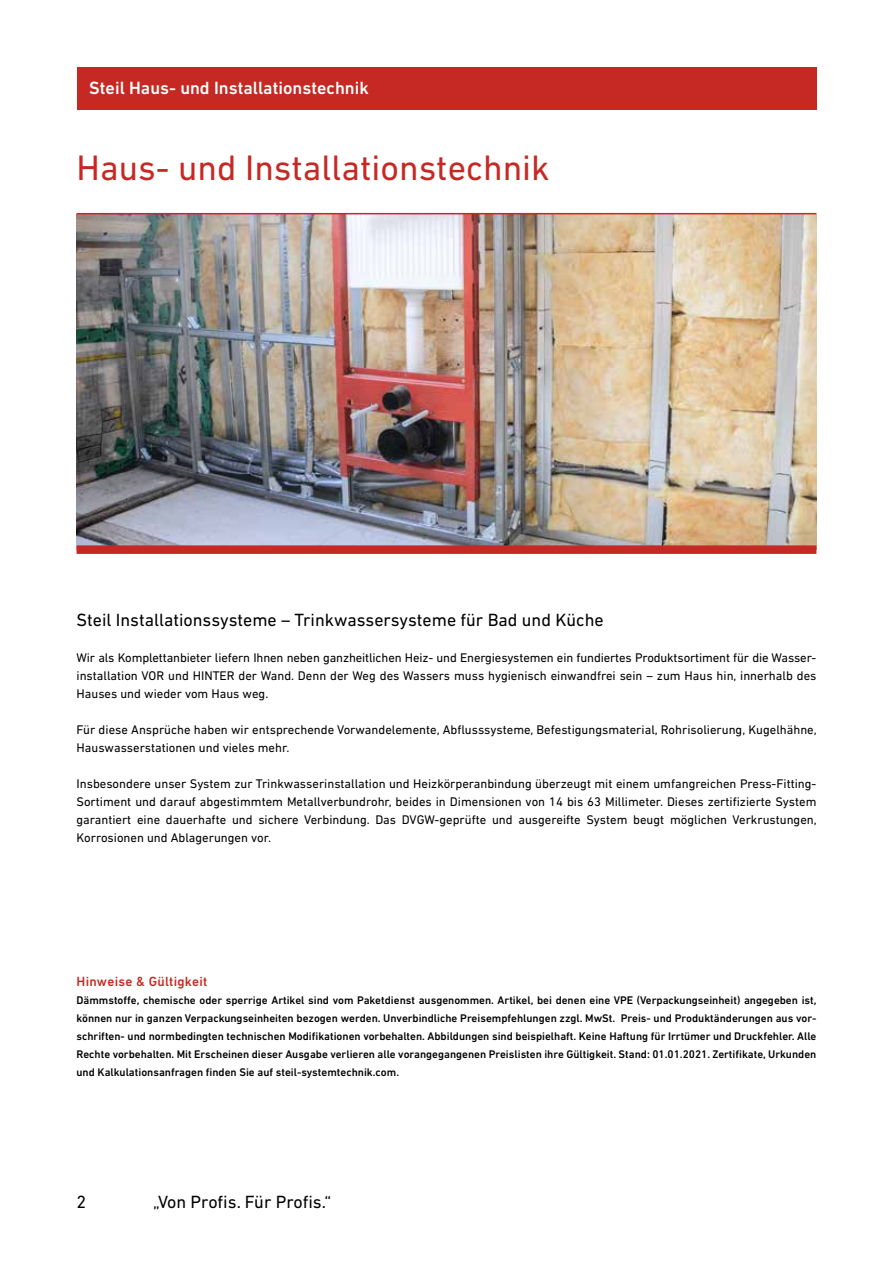
<style>
.page{position:relative;width:893px;height:1263px;background:#fff}
.page>*{position:absolute;margin:0;border:0;box-sizing:border-box;transform-origin:0 0}
.t1{font:36px "DIN Next LT Pro";color:#c62924}
.t2{font:18px "DIN Next LT Pro";color:#000}
.t3{font:500 18px "DIN Next LT Pro";color:#fff}
.t4{font:500 13.5px "DIN Next LT Pro";letter-spacing:.02em;color:#c62924}
.t5{font:12.75px/18px "DIN Next LT Pro";color:#000;text-align:justify}
.t6{font:500 11.25px/18px "DIN Next LT Pro";color:#000;text-align:justify}
</style>
<div class="page">
<div style="left:77px;top:67px;width:739px;height:43px;background:#c62924"></div>
<img style="left:77px;top:214px;width:739px;height:331px">
<div style="left:77px;top:545px;width:739px;height:9px;background:#c62924;border:2px solid #c62924"></div>
<hr style="left:77px;top:213px;width:739px;height:1px;background:#c62924">
<h2 class="t3" style="left:89px;top:78px;width:281px">Steil Haus- und Installationstechnik</h2>
<h1 class="t1" style="left:77px;top:147px;width:475px">Haus- und Installationstechnik</h1>
<h2 class="t2" style="left:77px;top:609px;width:529px">Steil Installationssysteme – Trinkwassersysteme für Bad und Küche</h2>
<p class="t5" style="left:77px;top:648px;width:741px">Wir als Komplettanbieter liefern Ihnen neben ganzheitlichen Heiz- und Energiesystemen ein fundiertes Produktsortiment für die Wasser&shy;installation VOR und HINTER der Wand. Denn der Weg des Wassers muss hygienisch einwandfrei sein – zum Haus hin, innerhalb des Hauses und wieder vom Haus weg.</p>
<p class="t5" style="left:77px;top:720px;width:742px">Für diese Ansprüche haben wir entsprechende Vorwandelemente, Abflusssysteme, Befestigungsmaterial, Rohrisolierung, Kugelhähne,<br>Hauswasserstationen und vieles mehr.</p>
<p class="t5" style="left:77px;top:774px;width:742px">Insbesondere unser System zur Trinkwasserinstallation und Heizkörperanbindung überzeugt mit einem umfangreichen Press-Fitting-Sortiment und darauf abgestimmtem Metallverbundrohr, beides in Dimensionen von 14 bis 63 Millimeter. Dieses zertifizierte System garantiert eine dauerhafte und sichere Verbindung. Das DVGW-geprüfte und ausgereifte System beugt möglichen Verkrustungen, Korrosionen und Ablagerungen vor.</p>
<p class="t4" style="left:77px;top:973px;width:132px">Hinweise &amp; Gültigkeit</p>
<p class="t6" style="left:77px;top:991px;width:742px">Dämmstoffe, chemische oder sperrige Artikel sind vom Paketdienst ausgenommen. Artikel, bei denen eine VPE (Verpackungseinheit) angegeben ist, können nur in ganzen Verpackungseinheiten bezogen werden. Unverbindliche Preisempfehlungen zzgl. MwSt. Preis- und Produktänderungen aus vor&shy;schriften- und normbedingten technischen Modifikationen vorbehalten. Abbildungen sind beispielhaft. Keine Haftung für Irrtümer und Druckfehler. Alle Rechte vorbehalten. Mit Erscheinen dieser Ausgabe verlieren alle vorangegangenen Preislisten ihre Gültigkeit. Stand: 01.01.2021. Zertifikate, Urkunden und Kalkulationsanfragen finden Sie auf steil-systemtechnik.com.</p>
<h2 class="t2" style="left:77px;top:1192px;width:11px">2</h2>
<h2 class="t2" style="left:153px;top:1192px;width:180px">„Von Profis. Für Profis.“</h2>
</div>
